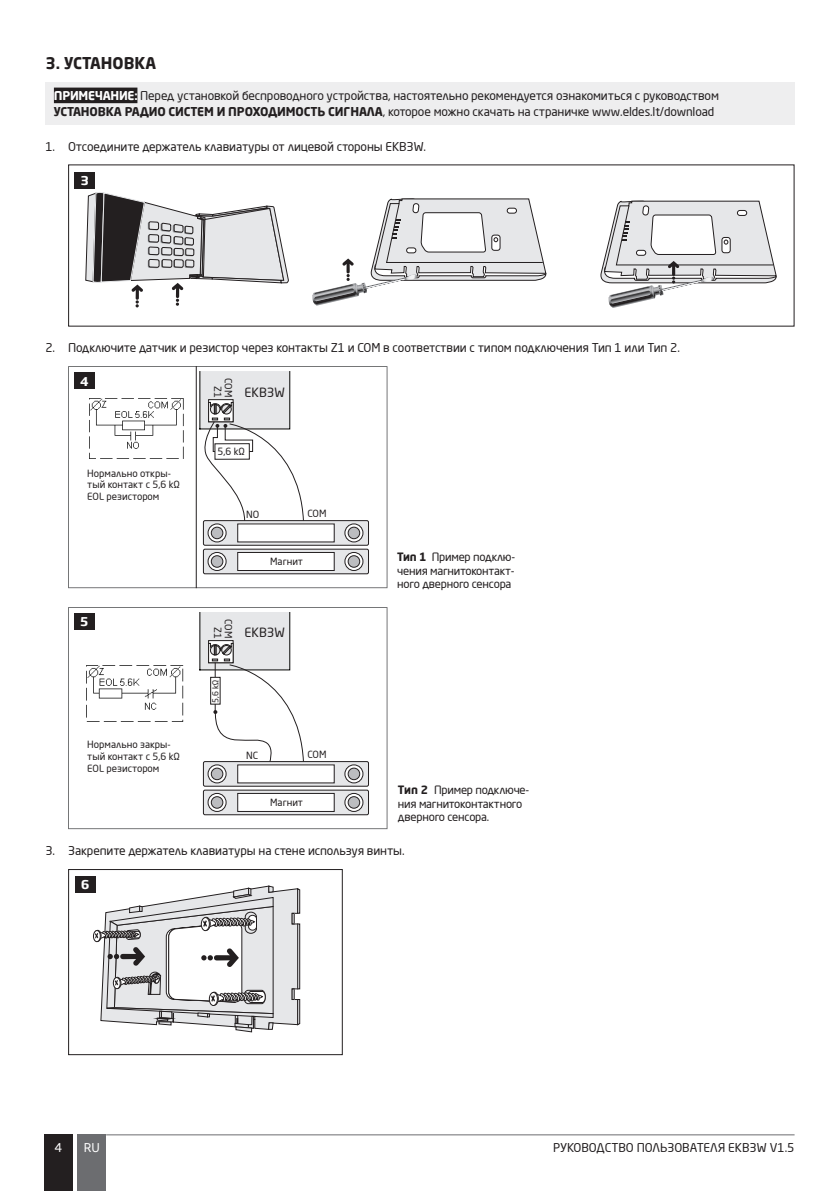
<style>
.page{position:relative;width:840px;height:1191px;background:#fff}
.page>*{position:absolute;margin:0;border:0;box-sizing:border-box;transform-origin:0 0}
.text{font:700 16px "Neo Sans Pro";color:#231f20}
.t1{font:12.6px "Neo Sans Pro";color:#231f20}
.text-2{font:12px/16px "Neo Sans Pro";letter-spacing:-.01em;color:#231f20}
.t2{font:700 12px "Soho Gothic Pro";color:#fff}
.t3{font:12px "Soho Gothic Pro";color:#fff}
.t4{font:11.4px/13.6px "Neo Sans Pro";letter-spacing:-.02em;color:#231f20;text-align:justify}
.t5{font:9.8px/11.8px "Neo Sans Pro";color:#231f20;text-align:right}
.t6{font:8.2px "Neo Sans Pro";color:#231f20}
.s1{font-weight:700;color:#fff}
.s2{font-weight:700}
</style>
<div class="page">
<div style="left:44px;top:1134px;width:29px;height:57px;background:#231f20"></div>
<div style="left:78px;top:1134px;width:28px;height:57px;background:#6c6d70"></div>
<hr style="left:106px;top:1134px;width:688px;height:1px;background:#6c6d70">
<div style="left:45px;top:83px;width:749px;height:42px;background:#eeeeef"></div>
<div style="left:54px;top:88px;width:83px;height:15px;background:#231f20"></div>
<svg style="left:85px;top:192px;width:204px;height:116px"></svg>
<svg style="left:312px;top:198px;width:234px;height:108px"></svg>
<svg style="left:600px;top:201px;width:176px;height:107px"></svg>
<div style="left:74px;top:172px;width:21px;height:16px;background:#231f20"></div>
<hr style="left:68px;top:607px;width:320px;height:4px;background:#afafb0">
<div style="left:68px;top:824px;width:320px;height:5px;background:#afafb0"></div>
<svg style="left:68px;top:607px;width:319px;height:222px"></svg>
<svg style="left:199px;top:607px;width:104px;height:155px"></svg>
<hr style="left:215px;top:662px;width:1px;height:50px;background:#231f20">
<div style="left:210px;top:677px;width:10px;height:27px;background:#fff"></div>
<div style="left:210px;top:677px;width:10px;height:27px;border:1px solid #211e1e"></div>
<div style="left:68px;top:583px;width:320px;height:5px;background:#afafb0"></div>
<svg style="left:68px;top:366px;width:319px;height:222px"></svg>
<svg style="left:199px;top:366px;width:104px;height:155px"></svg>
<div style="left:215px;top:444px;width:34px;height:15px;background:#fff"></div>
<hr style="left:196px;top:366px;width:1px;height:222px;background:#231f20">
<img style="left:87px;top:396px;width:97px;height:65px">
<img style="left:84px;top:664px;width:101px;height:60px">
<div style="left:74px;top:613px;width:21px;height:17px;background:#231f20"></div>
<div style="left:74px;top:372px;width:21px;height:17px;background:#231f20"></div>
<div style="left:93px;top:930px;width:7px;height:12px;border:1px solid #231f20;border-radius:50%"></div>
<svg style="left:95px;top:885px;width:205px;height:147px"></svg>
<div style="left:68px;top:869px;width:274px;height:186px;border:1px solid #231f20"></div>
<div style="left:75px;top:876px;width:21px;height:16px;background:#231f20"></div>
<p class="text" style="left:45px;top:53px;width:112px">3. УСТАНОВКА</p>
<p class="text-2" style="left:54px;top:88px;width:666px"><span class="s1">ПРИМЕЧАНИЕ:</span> Перед установкой беспроводного устройства, настоятельно рекомендуется ознакомиться с руководством<br><span class="s2">УСТАНОВКА РАДИО СИСТЕМ И ПРОХОДИМОСТЬ СИГНАЛА</span>, которое можно скачать на страничке www.eldes.lt/download</p>
<p class="text-2" style="left:45px;top:138px;width:382px">1. Отсоедините держатель клавиатуры от лицевой стороны EKB3W.</p>
<p class="t2" style="left:81px;top:171px;width:9px">3</p>
<p class="text-2" style="left:45px;top:340px;width:635px">2. Подключите датчик и резистор через контакты Z1 и COM в соответствии с типом подключения Тип 1 или Тип 2.</p>
<p class="t2" style="left:80px;top:372px;width:10px">4</p>
<p class="t5" style="left:87px;top:467px;width:94px;text-align:left">Нормально откры&shy;тый контакт с 5,6 kΩ<br>EOL резистором</p>
<p class="t2" style="left:81px;top:612px;width:9px">5</p>
<p class="t5" style="left:87px;top:738px;width:94px;text-align:left">Нормально закры&shy;тый контакт с 5,6 kΩ<br>EOL резистором</p>
<p class="t5" style="left:233px;top:378px;width:22px;line-height:10.4px;rotate:90deg">COM<br>Z1</p>
<p class="t1" style="left:244px;top:384px;width:42px">EKB3W</p>
<p class="t5" style="left:217px;top:446px;width:29px">5,6 kΩ</p>
<p class="t5" style="left:246px;top:508px;width:15px">NO</p>
<p class="t5" style="left:307px;top:507px;width:20px">COM</p>
<p class="t5" style="left:270px;top:555px;width:34px">Магнит</p>
<p class="t5" style="left:233px;top:619px;width:22px;line-height:10.4px;rotate:90deg">COM<br>Z1</p>
<p class="t1" style="left:244px;top:625px;width:42px">EKB3W</p>
<p class="t6" style="left:210px;top:703px;width:24px;rotate:-90deg">5,6 kΩ</p>
<p class="t5" style="left:246px;top:749px;width:13px">NC</p>
<p class="t5" style="left:307px;top:748px;width:20px">COM</p>
<p class="t5" style="left:270px;top:796px;width:34px">Магнит</p>
<p class="t4" style="left:397px;top:550px;width:119px"><span class="s2">Тип 1</span> Пример подклю&shy;чения магнитоконтакт&shy;ного дверного сенсора</p>
<p class="t4" style="left:398px;top:783px;width:133px;text-align:left"><span class="s2">Тип 2</span> Пример подключе&shy;ния магнитоконтактного дверного сенсора.</p>
<p class="text-2" style="left:45px;top:842px;width:360px">3. Закрепите держатель клавиатуры на стене используя винты.</p>
<p class="t2" style="left:81px;top:875px;width:10px">6</p>
<p class="t3" style="left:54px;top:1137px;width:9px">4</p>
<p class="t3" style="left:84px;top:1137px;width:18px">RU</p>
<p class="text-2" style="left:553px;top:1139px;width:243px">РУКОВОДСТВО ПОЛЬЗОВАТЕЛЯ EKB3W V1.5</p>
</div>
